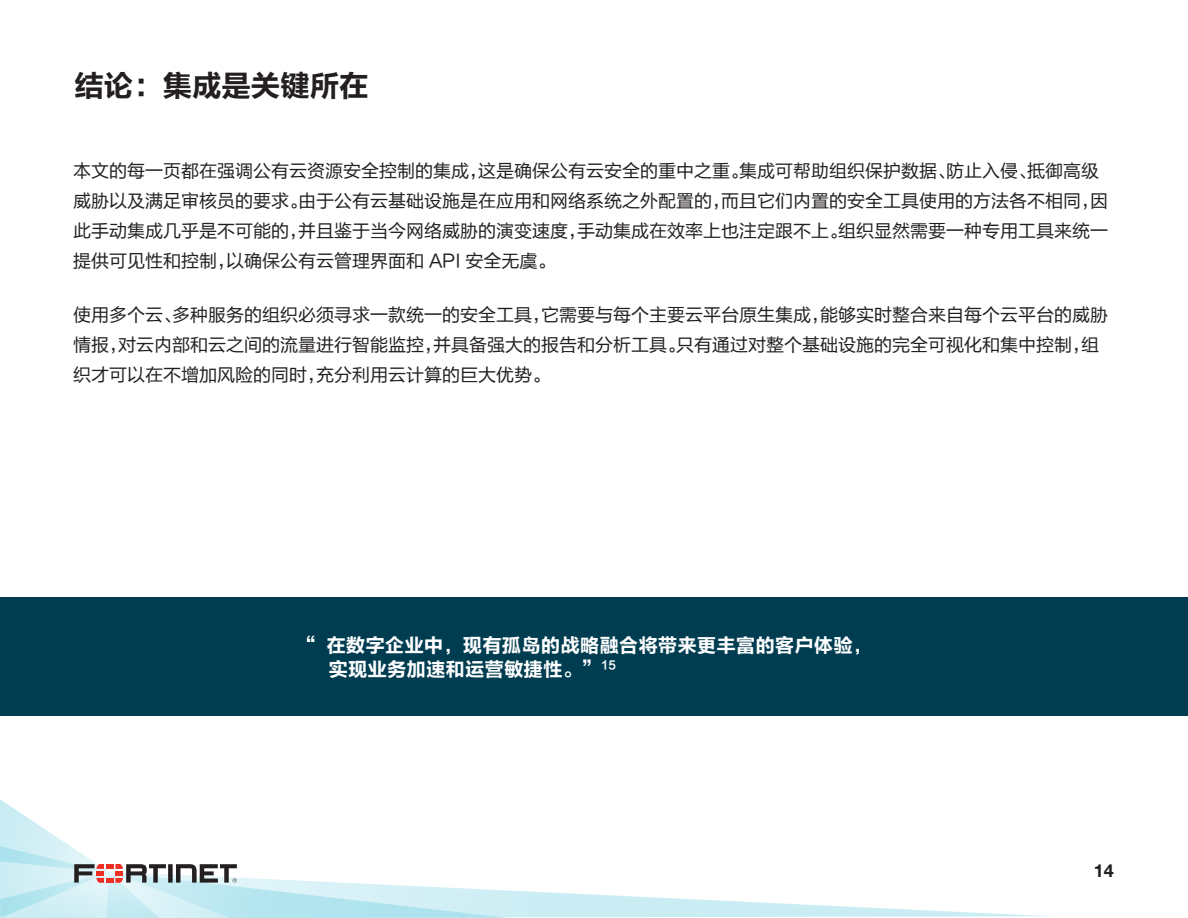
<style>
.page{position:relative;width:1188px;height:918px;background:#fff}
.page>*{position:absolute;margin:0;border:0;box-sizing:border-box;transform-origin:0 0}
.t1{font:30px "FZLTCHK GBK1 0";letter-spacing:-.02em;color:#231f20}
.t2{font:19.5px/23.4px "FZLTCHK GBK1 0";color:#fff}
.t3{font:18px/30px "FZLTHK GBK1 0";color:#231f20}
.t4{font:700 18px "Helvetica Neue LT Pro";color:#231f20}
</style>
<div class="page">
<div style="left:0;top:597px;width:1188px;height:119px;background:#013d51"></div>
<svg style="left:0;top:799px;width:1049px;height:119px"></svg>
<h1 class="t1" style="left:74px;top:69px;width:296px">结论：集成是关键所在</h1>
<p class="t3" style="left:73px;top:156px;width:1037px">本文的每一页都在强调公有云资源安全控制的集成，这是确保公有云安全的重中之重。集成可帮助组织保护数据、防止入侵、抵御高级威胁以及满足审核员的要求。由于公有云基础设施是在应用和网络系统之外配置的，而且它们内置的安全工具使用的方法各不相同，因此手动集成几乎是不可能的，并且鉴于当今网络威胁的演变速度，手动集成在效率上也注定跟不上。组织显然需要一种专用工具来统一提供可见性和控制，以确保公有云管理界面和 API 安全无虞。</p>
<p class="t3" style="left:73px;top:300px;width:1037px">使用多个云、多种服务的组织必须寻求一款统一的安全工具，它需要与每个主要云平台原生集成，能够实时整合来自每个云平台的威胁情报，对云内部和云之间的流量进行智能监控，并具备强大的报告和分析工具。只有通过对整个基础设施的完全可视化和集中控制，组织才可以在不增加风险的同时，充分利用云计算的巨大优势。</p>
<p class="t2" style="left:329px;top:634px;width:545px;text-indent:-32px">“ 在数字企业中，现有孤岛的战略融合将带来更丰富的客户体验，实现业务加速和运营敏捷性。”<sup>15</sup></p>
<p class="t4" style="left:1094px;top:859px;width:22px">14</p>
</div>
